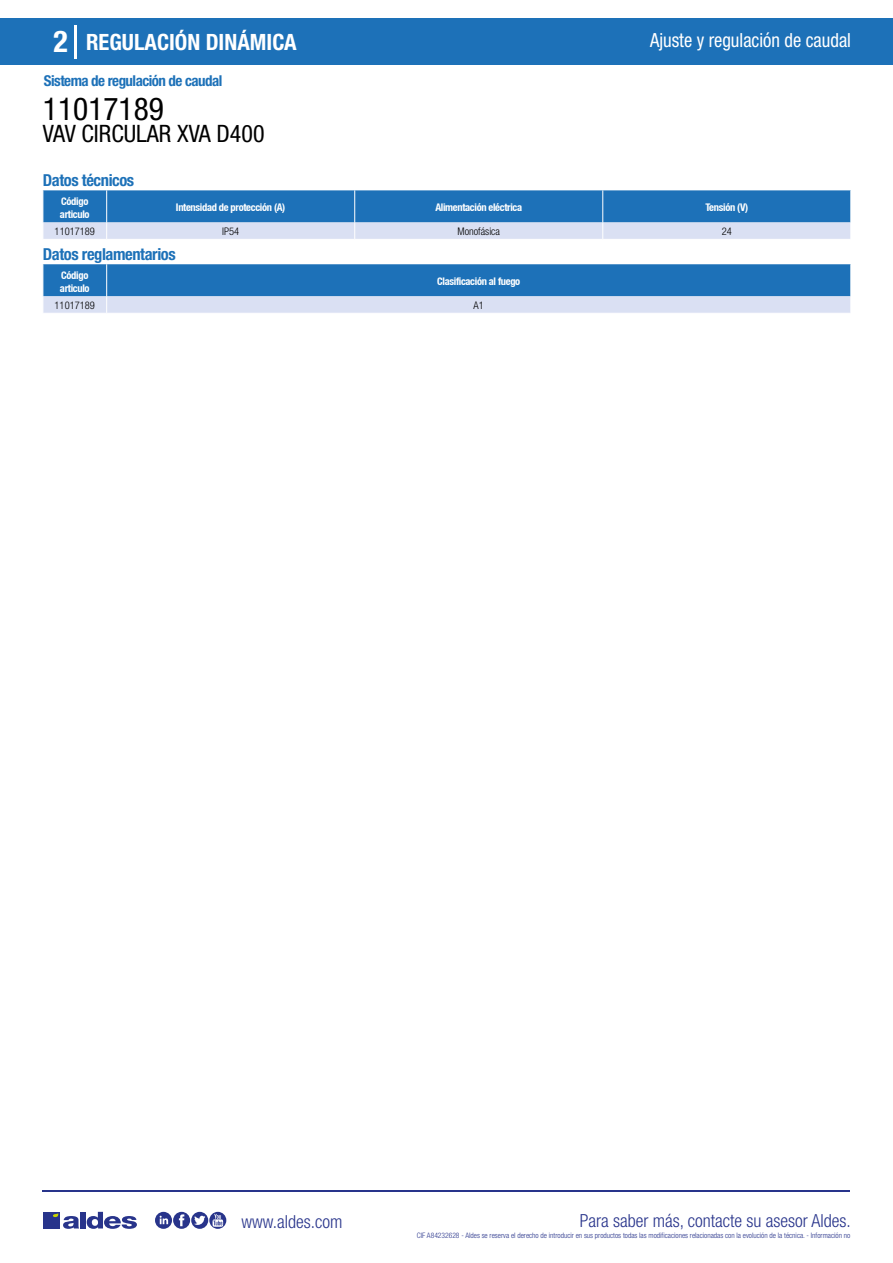
<style>
.page{position:relative;width:893px;height:1263px;background:#fff}
.page>*{position:absolute;margin:0;border:0;box-sizing:border-box;transform-origin:0 0}
.t1{font:condensed 31.5px "Helvetica Neue LT Std";color:#000}
.t2{font:700 condensed 30px "Helvetica Neue LT Std";color:#fff}
.t3{font:condensed 24px "Helvetica Neue LT Std";color:#000}
.t4{font:700 condensed 22.5px "Helvetica Neue LT Std";color:#fff}
.t5{font:condensed 19.5px "Helvetica Neue LT Std";color:#fff;scale:.95 1}
.t6{font:300 condensed 18px "Helvetica Neue";color:#28348b}
.t7{font:700 condensed 16.5px "Helvetica Neue LT Std";letter-spacing:-.025em;color:#1d71b8}
.t8{font:700 condensed 15px "Helvetica Neue LT Std";letter-spacing:-.035em;color:#1d71b8}
.t9{font:700 condensed 10.5px/13.5px "Helvetica Neue";letter-spacing:-.03em;color:#fff}
.t10{font:300 condensed 10.5px "Helvetica Neue";color:#000}
.t11{font:300 condensed 7.5px "Helvetica Neue";color:#28348b}
</style>
<div class="page">
<div style="left:0;top:18px;width:893px;height:46px;background:#1d71b8"></div>
<hr style="left:74px;top:25px;width:2px;height:33px;background:#fff">
<hr style="left:43px;top:1190px;width:807px;height:1px;background:#28348b">
<svg style="left:155px;top:1212px;width:71px;height:17px"></svg>
<div style="left:43px;top:1212px;width:17px;height:16px;background:#28348b"></div>
<div style="left:80px;top:1212px;width:6px;height:16px;background:#28348b"></div>
<svg style="left:87px;top:1212px;width:50px;height:17px"></svg>
<svg style="left:53px;top:1213px;width:26px;height:16px"></svg>
<svg style="left:43px;top:190px;width:808px;height:49px;background:#6098cd"></svg>
<svg style="left:43px;top:264px;width:808px;height:49px;background:#6098cc"></svg>
<h2 class="t2" style="left:54px;top:24px;width:16px">2</h2>
<h3 class="t4" style="left:86px;top:28px;width:212px">REGULACIÓN DINÁMICA</h3>
<h3 class="t5" style="left:650px;top:29px;width:213px">Ajuste y regulación de caudal</h3>
<h3 class="t8" style="left:44px;top:71px;width:180px">Sistema de regulación de caudal</h3>
<h1 class="t1" style="left:43px;top:91px;width:122px">11017189</h1>
<h3 class="t3" style="left:43px;top:120px;width:223px">VAV CIRCULAR XVA D400</h3>
<h3 class="t7" style="left:43px;top:170px;width:93px">Datos técnicos</h3>
<h3 class="t9" style="left:60px;top:194px;width:31px">Código articulo</h3>
<h3 class="t9" style="left:176px;top:201px;width:111px">Intensidad de protección (A)</h3>
<h3 class="t9" style="left:435px;top:201px;width:88px">Alimentación eléctrica</h3>
<h3 class="t9" style="left:705px;top:201px;width:44px">Tensión (V)</h3>
<h3 class="t10" style="left:55px;top:225px;width:42px">11017189</h3>
<h3 class="t10" style="left:222px;top:225px;width:19px">IP54</h3>
<h3 class="t10" style="left:457px;top:225px;width:44px">Monofásica</h3>
<h3 class="t10" style="left:722px;top:225px;width:12px">24</h3>
<h3 class="t7" style="left:43px;top:244px;width:134px">Datos reglamentarios</h3>
<h3 class="t9" style="left:60px;top:268px;width:31px">Código articulo</h3>
<h3 class="t9" style="left:437px;top:275px;width:85px">Clasificación al fuego</h3>
<h3 class="t10" style="left:55px;top:299px;width:42px">11017189</h3>
<h3 class="t10" style="left:474px;top:299px;width:12px">A1</h3>
<h3 class="t6" style="left:241px;top:1211px;width:102px">www.aldes.com</h3>
<h3 class="t6" style="left:580px;top:1211px;width:272px">Para saber más, contacte su asesor Aldes.</h3>
<p class="t11" style="left:417px;top:1230px;width:435px">CIF A84232628 - Aldes se reserva el derecho de introducir en sus productos todas las modificaciones relacionadas con la evolución de la técnica. - Información no</p>
</div>
